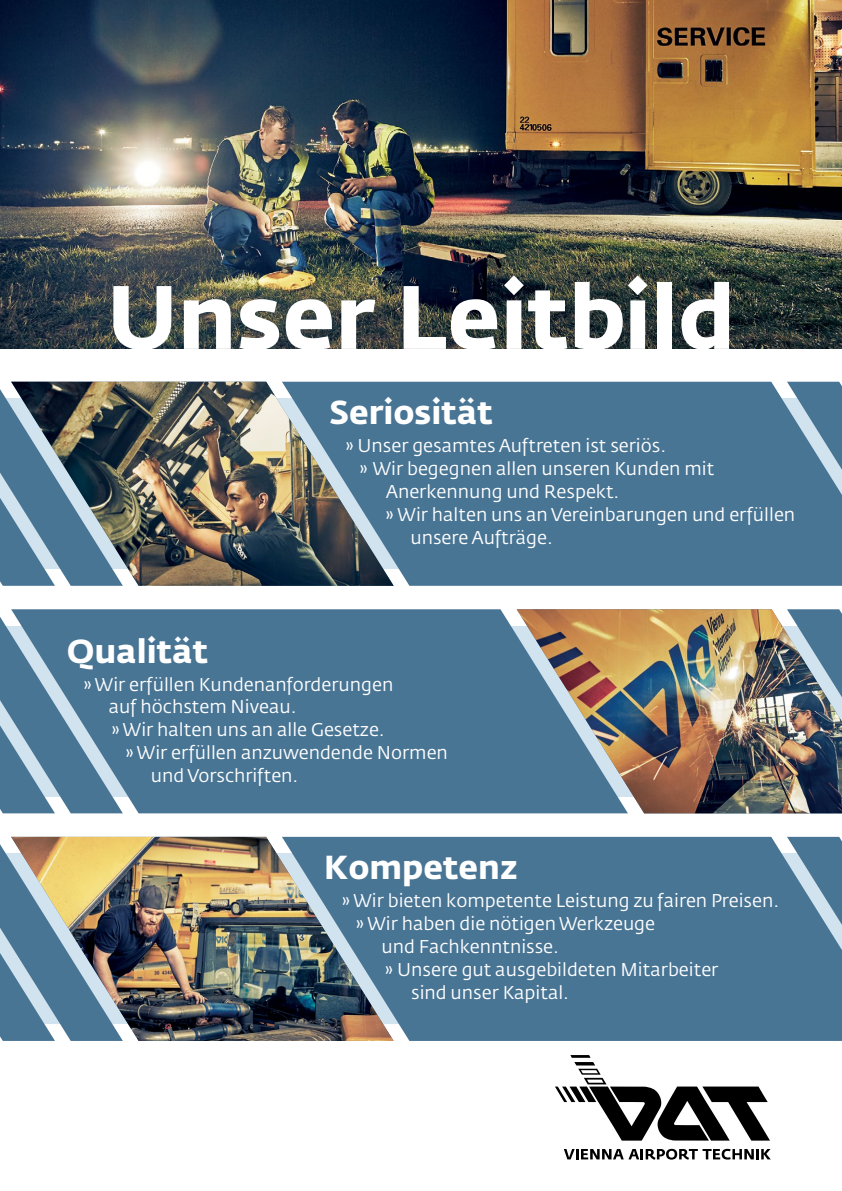
<style>
.page{position:relative;width:842px;height:1191px;background:#fff}
.page>*{position:absolute;margin:0;border:0;box-sizing:border-box;transform-origin:0 0}
.t1{font:700 88.8px "Fedra Sans VA";color:#fff}
.t2{font:700 32.9px "Fedra Sans VA";color:#fff}
.t3{font:18.3px "Fedra Sans VA";color:#fff}
</style>
<div class="page">
<div style="left:394px;top:382px;width:448px;height:204px;background:#497595"></div>
<div style="left:11px;top:609px;width:506px;height:204px;background:#497595"></div>
<div style="left:394px;top:837px;width:448px;height:204px;background:#497595"></div>
<img style="left:11px;top:382px;width:383px;height:204px">
<svg style="left:787px;top:382px;width:55px;height:88px;background:#6b90ab"></svg>
<svg style="left:0;top:389px;width:123px;height:197px;background:#5e7887"></svg>
<img style="left:517px;top:609px;width:325px;height:204px">
<svg style="left:787px;top:609px;width:55px;height:88px;background:#6b899f"></svg>
<svg style="left:0;top:616px;width:123px;height:197px;background:#6389a5"></svg>
<img style="left:11px;top:837px;width:383px;height:204px">
<svg style="left:787px;top:837px;width:55px;height:88px;background:#6b90ab"></svg>
<svg style="left:0;top:844px;width:123px;height:197px;background:#859492"></svg>
<img style="left:0;top:0;width:842px;height:348px">
<svg style="left:564px;top:1148px;width:207px;height:11px"></svg>
<svg style="left:555px;top:1055px;width:215px;height:85px"></svg>
<h1 class="t1" style="left:107px;top:262px;width:630px">Unser Leitbild</h1>
<h2 class="t2" style="left:330px;top:392px;width:165px">Seriosität</h2>
<p class="t3" style="left:346px;top:434px;width:322px">» Unser gesamtes Auftreten ist seriös.</p>
<p class="t3" style="left:360px;top:457px;width:356px">» Wir begegnen allen unseren Kunden mit</p>
<p class="t3" style="left:386px;top:480px;width:235px">Anerkennung und Respekt.</p>
<p class="t3" style="left:386px;top:503px;width:411px">» Wir halten uns an Vereinbarungen und erfüllen</p>
<p class="t3" style="left:411px;top:526px;width:144px">unsere Aufträge.</p>
<h2 class="t2" style="left:67px;top:630px;width:143px">Qualität</h2>
<p class="t3" style="left:84px;top:673px;width:311px">» Wir erfüllen Kundenanforderungen</p>
<p class="t3" style="left:109px;top:695px;width:189px">auf höchstem Niveau.</p>
<p class="t3" style="left:112px;top:718px;width:274px">» Wir halten uns an alle Gesetze.</p>
<p class="t3" style="left:126px;top:741px;width:324px">» Wir erfüllen anzuwendende Normen</p>
<p class="t3" style="left:151px;top:764px;width:149px">und Vorschriften.</p>
<h2 class="t2" style="left:324px;top:847px;width:195px">Kompetenz</h2>
<p class="t3" style="left:342px;top:889px;width:438px">» Wir bieten kompetente Leistung zu fairen Preisen.</p>
<p class="t3" style="left:356px;top:912px;width:300px">» Wir haben die nötigen Werkzeuge</p>
<p class="t3" style="left:381px;top:935px;width:179px">und Fachkenntnisse.</p>
<p class="t3" style="left:385px;top:958px;width:335px">» Unsere gut ausgebildeten Mitarbeiter</p>
<p class="t3" style="left:411px;top:980px;width:159px">sind unser Kapital.</p>
</div>
